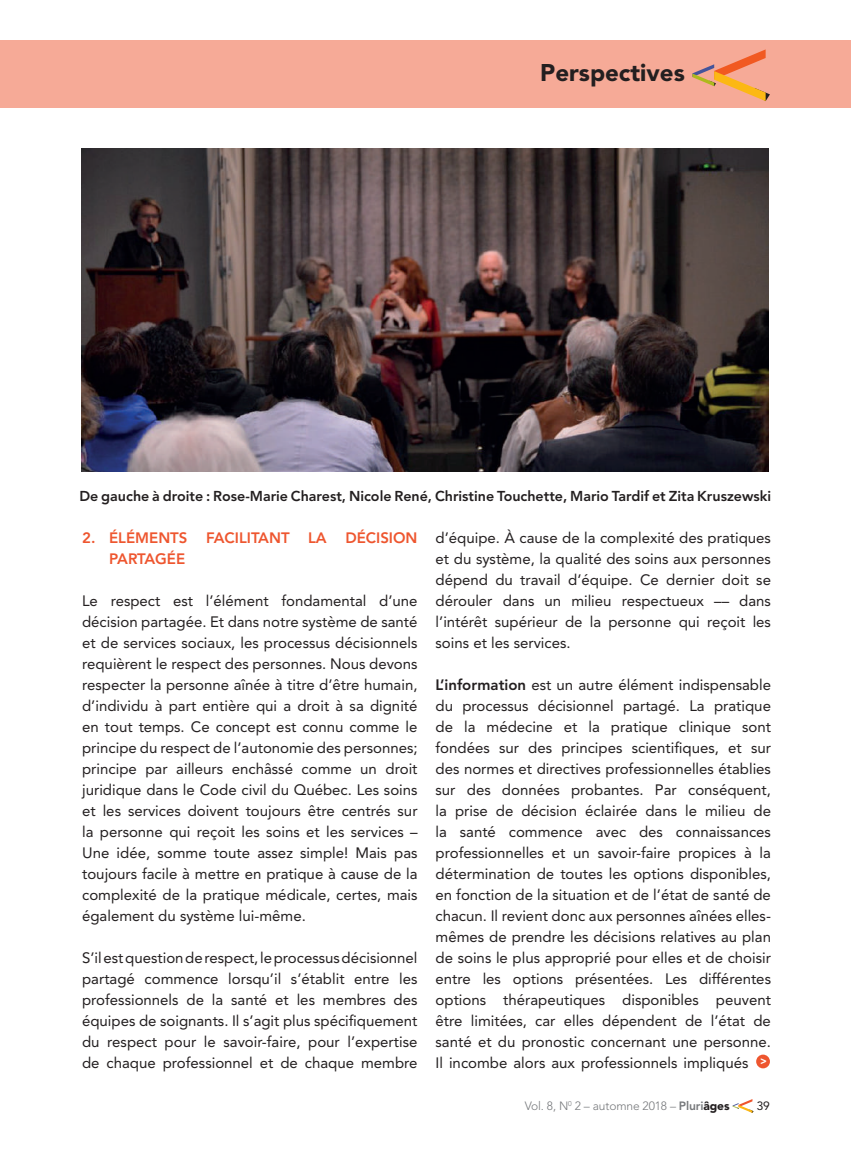
<style>
.page{position:relative;width:851px;height:1161px;background:#fff}
.page>*{position:absolute;margin:0;border:0;box-sizing:border-box;transform-origin:0 0}
.t1{font:900 24px "Avenir LT Std";color:#231f20}
.t2{font:15px/21px "Avenir LT Std";color:#231f20;text-align:justify}
.t3{font:800 15px/21px "Avenir LT Std";color:#ee562f}
.t4{font:800 14.25px "Avenir LT Std";color:#231f20}
.t5{font:300 12px "Avenir LT Std";letter-spacing:-.01em;color:#76787b}
.t6{font:12px "Avenir LT Std";color:#231f20}
.t7{font:700 10.65px "Arial";color:#fff}
.s1{font-weight:800}
.s2{font-weight:900;color:#231f20}
</style>
<div class="page">
<div style="left:0;top:40px;width:850px;height:68px;background:#f6aa97"></div>
<svg style="left:692px;top:49px;width:78px;height:52px"></svg>
<svg style="left:732px;top:1099px;width:21px;height:14px"></svg>
<img style="left:82px;top:148px;width:686px;height:324px">
<div style="left:756px;top:1055px;width:14px;height:13px;background:#ee562f;border-radius:50%"></div>
<h1 class="t1" style="left:540px;top:58px;width:146px">Perspectives</h1>
<p class="t4" style="left:79px;top:488px;width:693px">De gauche à droite : Rose-Marie Charest, Nicole René, Christine Touchette, Mario Tardif et Zita Kruszewski</p>
<p class="t3" style="left:109px;top:527px;width:310px;text-indent:-27px">2. ÉLÉMENTS FACILITANT LA DÉCISION<br>PARTAGÉE</p>
<p class="t2" style="left:82px;top:590px;width:337px">Le respect est l’élément fondamental d’une décision partagée. Et dans notre système de santé et de services sociaux, les processus décisionnels requièrent le respect des personnes. Nous devons respecter la personne aînée à titre d’être humain, d’individu à part entière qui a droit à sa dignité en tout temps. Ce concept est connu comme le principe du respect de l’autonomie des personnes; principe par ailleurs enchâssé comme un droit juridique dans le Code civil du Québec. Les soins et les services doivent toujours être centrés sur la personne qui reçoit les soins et les services – Une idée, somme toute assez simple! Mais pas toujours facile à mettre en pratique à cause de la complexité de la pratique médicale, certes, mais également du système lui-même.</p>
<p class="t2" style="left:82px;top:947px;width:337px">S’il est question de respect, le processus décisionnel partagé commence lorsqu’il s’établit entre les professionnels de la santé et les membres des équipes de soignants. Il s’agit plus spécifiquement du respect pour le savoir-faire, pour l’expertise de chaque professionnel et de chaque membre</p>
<p class="t2" style="left:435px;top:527px;width:337px">d’équipe. À cause de la complexité des pratiques et du système, la qualité des soins aux personnes dépend du travail d’équipe. Ce dernier doit se dérouler dans un milieu respectueux –– dans l’intérêt supérieur de la personne qui reçoit les soins et les services.</p>
<p class="t2" style="left:435px;top:674px;width:337px"><span class="s1">L’information</span> est un autre élément indispensable du processus décisionnel partagé. La pratique de la médecine et la pratique clinique sont fondées sur des principes scientifiques, et sur des normes et directives professionnelles établies sur des données probantes. Par conséquent, la prise de décision éclairée dans le milieu de la santé commence avec des connaissances professionnelles et un savoir-faire propices à la détermination de toutes les options disponibles, en fonction de la situation et de l’état de santé de chacun. Il revient donc aux personnes aînées elles&shy;mêmes de prendre les décisions relatives au plan de soins le plus approprié pour elles et de choisir entre les options présentées. Les différentes options thérapeutiques disponibles peuvent être limitées, car elles dépendent de l’état de santé et du pronostic concernant une personne.<br>Il incombe alors aux professionnels impliqués</p>
<p class="t7" style="left:760px;top:1055px;width:8px">&gt;</p>
<p class="t5" style="left:524px;top:1099px;width:206px">Vol. 8, N<sup>0</sup> 2 – automne 2018 – <span class="s1">Pluri</span><span class="s2">âges</span></p>
<p class="t6" style="left:756px;top:1099px;width:15px">39</p>
</div>
